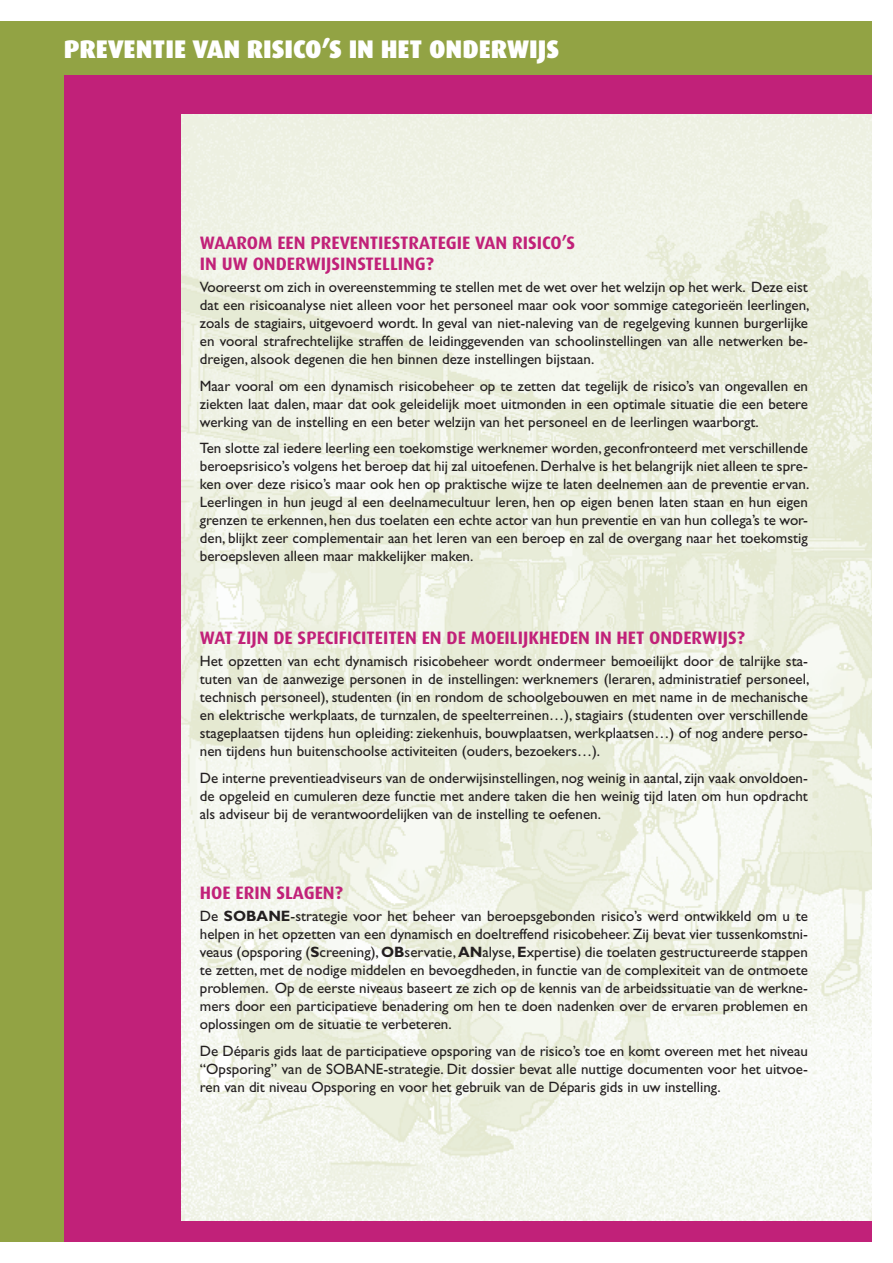
<style>
.page{position:relative;width:893px;height:1263px;background:#fff}
.page>*{position:absolute;margin:0;border:0;box-sizing:border-box;transform-origin:0 0}
.t1{font:900 25.5px "Dax";color:#fff}
.t2{font:700 18px/21px "Dax";color:#c12179}
.t3{font:15px/18px "Gill Sans";color:#231f20;text-align:justify}
.s1{font-weight:700}
</style>
<div class="page">
<img style="left:181px;top:75px;width:691px;height:1146px">
<div style="left:35px;top:28px;width:146px;height:1204px;background:#c12179"></div>
<div style="left:21px;top:76px;width:851px;height:38px;background:#c12179"></div>
<div style="left:21px;top:1221px;width:851px;height:20px;background:#c12179"></div>
<div style="left:21px;top:21px;width:851px;height:54px;background:#92a344"></div>
<div style="left:0;top:21px;width:64px;height:1221px;background:#92a344"></div>
<h1 class="t1" style="left:64px;top:34px;width:497px">PREVENTIE VAN RISICO’S IN HET ONDERWIJS</h1>
<p class="t2" style="left:200px;top:232px;width:377px">WAAROM EEN PREVENTIESTRATEGIE VAN RISICO’S<br>IN UW ONDERWIJSINSTELLING?</p>
<p class="t3" style="left:200px;top:278px;width:611px">Vooreerst om zich in overeenstemming te stellen met de wet over het welzijn op het werk. Deze eist dat een risicoanalyse niet alleen voor het personeel maar ook voor sommige categorieën leerlingen, zoals de stagiairs, uitgevoerd wordt. In geval van niet-naleving van de regelgeving kunnen burgerlijke en vooral strafrechtelijke straffen de leidinggevenden van schoolinstellingen van alle netwerken be&shy;dreigen, alsook degenen die hen binnen deze instellingen bijstaan.</p>
<p class="t3" style="left:200px;top:377px;width:610px">Maar vooral om een dynamisch risicobeheer op te zetten dat tegelijk de risico’s van ongevallen en ziekten laat dalen, maar dat ook geleidelijk moet uitmonden in een optimale situatie die een betere werking van de instelling en een beter welzijn van het personeel en de leerlingen waarborgt.</p>
<p class="t3" style="left:200px;top:439px;width:611px">Ten slotte zal iedere leerling een toekomstige werknemer worden, geconfronteerd met verschillende beroepsrisico’s volgens het beroep dat hij zal uitoefenen. Derhalve is het belangrijk niet alleen te spre&shy;ken over deze risico’s maar ook hen op praktische wijze te laten deelnemen aan de preventie ervan.<br>Leerlingen in hun jeugd al een deelnamecultuur leren, hen op eigen benen laten staan en hun eigen grenzen te erkennen, hen dus toelaten een echte actor van hun preventie en van hun collega’s te wor&shy;den, blijkt zeer complementair aan het leren van een beroep en zal de overgang naar het toekomstig beroepsleven alleen maar makkelijker maken.</p>
<p class="t2" style="left:200px;top:627px;width:546px">WAT ZIJN DE SPECIFICITEITEN EN DE MOEILIJKHEDEN IN HET ONDERWIJS?</p>
<p class="t3" style="left:200px;top:652px;width:611px">Het opzetten van echt dynamisch risicobeheer wordt ondermeer bemoeilijkt door de talrijke sta&shy;tuten van de aanwezige personen in de instellingen: werknemers (leraren, administratief personeel, technisch personeel), studenten (in en rondom de schoolgebouwen en met name in de mechanische en elektrische werkplaats, de turnzalen, de speelterreinen…), stagiairs (studenten over verschillende stageplaatsen tijdens hun opleiding: ziekenhuis, bouwplaatsen, werkplaatsen…) of nog andere perso&shy;nen tijdens hun buitenschoolse activiteiten (ouders, bezoekers…).</p>
<p class="t3" style="left:200px;top:769px;width:610px">De interne preventieadviseurs van de onderwijsinstellingen, nog weinig in aantal, zijn vaak onvoldoen&shy;de opgeleid en cumuleren deze functie met andere taken die hen weinig tijd laten om hun opdracht als adviseur bij de verantwoordelijken van de instelling te oefenen.</p>
<p class="t2" style="left:200px;top:882px;width:144px">HOE ERIN SLAGEN?</p>
<p class="t3" style="left:200px;top:907px;width:610px">De <span class="s1">SOBANE</span>-strategie voor het beheer van beroepsgebonden risico’s werd ontwikkeld om u te helpen in het opzetten van een dynamisch en doeltreffend risicobeheer. Zij bevat vier tussenkomstni&shy;veaus (opsporing (<span class="s1">S</span>creening), <span class="s1">OB</span>servatie, <span class="s1">AN</span>alyse, <span class="s1">E</span>xpertise) die toelaten gestructureerde stappen te zetten, met de nodige middelen en bevoegdheden, in functie van de complexiteit van de ontmoete problemen. Op de eerste niveaus baseert ze zich op de kennis van de arbeidssituatie van de werkne&shy;mers door een participatieve benadering om hen te doen nadenken over de ervaren problemen en oplossingen om de situatie te verbeteren.</p>
<p class="t3" style="left:200px;top:1041px;width:610px">De Déparis gids laat de participatieve opsporing van de risico’s toe en komt overeen met het niveau “Opsporing” van de SOBANE-strategie. Dit dossier bevat alle nuttige documenten voor het uitvoe&shy;ren van dit niveau Opsporing en voor het gebruik van de Déparis gids in uw instelling.</p>
</div>
